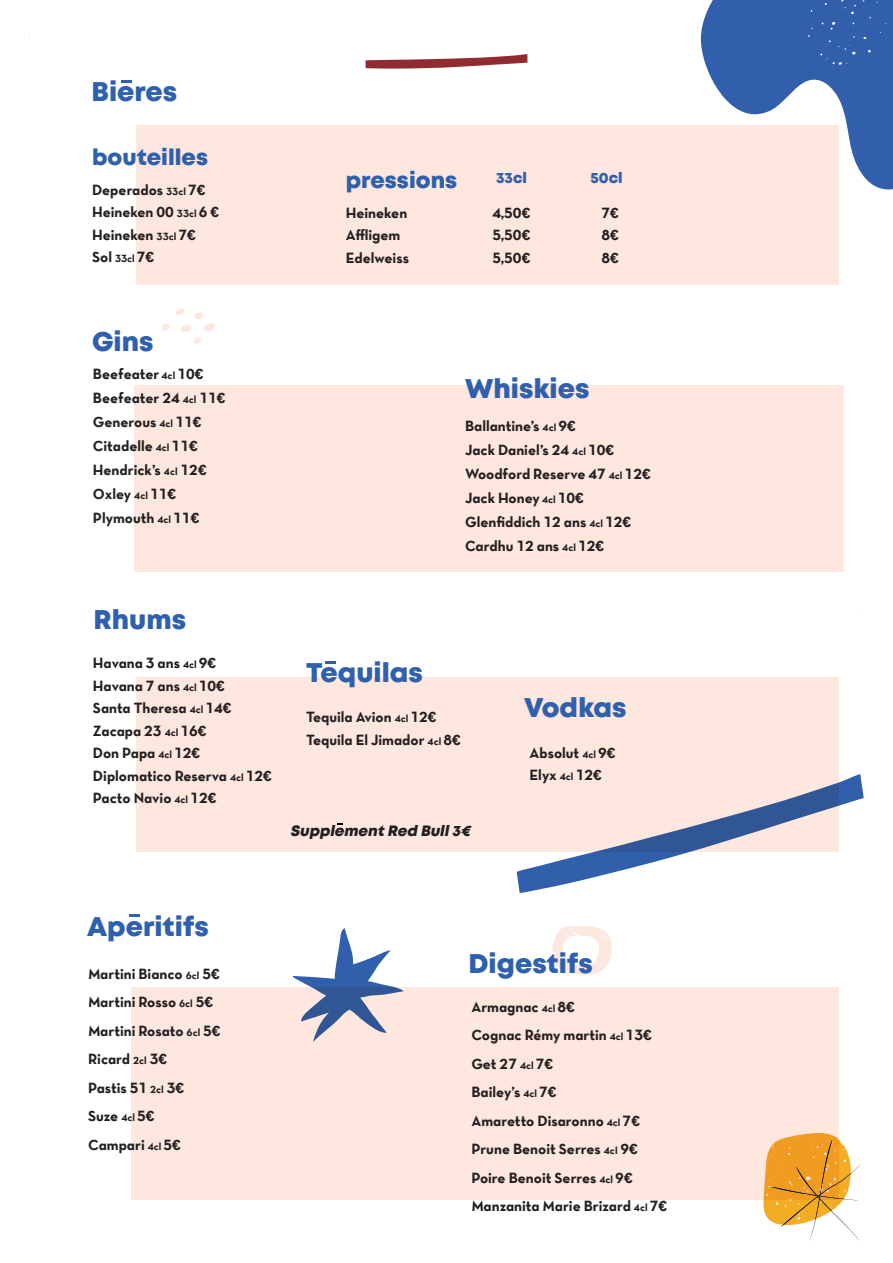
<style>
.page{position:relative;width:893px;height:1263px;background:#fff}
.page>*{position:absolute;margin:0;border:0;box-sizing:border-box;transform-origin:0 0}
.t1{font:27px "Mont Heavy DEMO";color:#2f60ad}
.t2{font:22.5px "Mont Heavy DEMO";color:#2f60ad}
.t3{font:15px "Neutra Text TF Bold Alt";color:#231f20}
.t4{font:italic 15px "Mont Heavy DEMO";color:#231f20}
.t5{font:15px "Mont Heavy DEMO";color:#2f60ad}
.s1{font-size:10.5px}
</style>
<div class="page">
<svg style="left:552px;top:926px;width:60px;height:49px"></svg>
<div style="left:137px;top:126px;width:702px;height:159px;background:#fde7df"></div>
<div style="left:137px;top:677px;width:702px;height:175px;background:#fde7df"></div>
<div style="left:132px;top:987px;width:707px;height:212px;background:#fde7df"></div>
<div style="left:135px;top:386px;width:709px;height:186px;background:#fde7df"></div>
<svg style="left:700px;top:0;width:193px;height:189px"></svg>
<svg style="left:130px;top:914px;width:10px;height:3px"></svg>
<svg style="left:161px;top:308px;width:54px;height:36px"></svg>
<svg style="left:517px;top:774px;width:347px;height:119px"></svg>
<svg style="left:293px;top:928px;width:110px;height:114px"></svg>
<svg style="left:763px;top:1133px;width:98px;height:108px"></svg>
<svg style="left:366px;top:54px;width:161px;height:15px"></svg>
<svg style="left:326px;top:661px;width:10px;height:3px"></svg>
<svg style="left:121px;top:80px;width:10px;height:3px"></svg>
<p class="t1" style="left:91px;top:77px;width:87px">Bieres</p>
<p class="t2" style="left:92px;top:144px;width:117px">bouteilles</p>
<p class="t3" style="left:92px;top:180px;width:115px">Deperados <span class="s1">33cl</span> 7€</p>
<p class="t3" style="left:92px;top:203px;width:129px">Heineken 00 <span class="s1">33cl</span> 6 €</p>
<p class="t3" style="left:92px;top:225px;width:105px">Heineken <span class="s1">33cl</span> 7€</p>
<p class="t3" style="left:92px;top:248px;width:64px">Sol <span class="s1">33cl</span> 7€</p>
<p class="t2" style="left:346px;top:167px;width:113px">pressions</p>
<p class="t3" style="left:346px;top:203px;width:63px">Heineken</p>
<p class="t3" style="left:493px;top:203px;width:39px">4,50€</p>
<p class="t3" style="left:601px;top:203px;width:19px">7€</p>
<p class="t3" style="left:346px;top:226px;width:56px">Affligem</p>
<p class="t3" style="left:493px;top:226px;width:39px">5,50€</p>
<p class="t3" style="left:601px;top:226px;width:19px">8€</p>
<p class="t3" style="left:346px;top:248px;width:65px">Edelweiss</p>
<p class="t3" style="left:493px;top:248px;width:39px">5,50€</p>
<p class="t3" style="left:601px;top:248px;width:19px">8€</p>
<p class="t5" style="left:496px;top:169px;width:33px">33cl</p>
<p class="t5" style="left:590px;top:169px;width:34px">50cl</p>
<p class="t1" style="left:92px;top:326px;width:63px">Gins</p>
<p class="t3" style="left:93px;top:365px;width:112px">Beefeater <span class="s1">4cl</span> 10€</p>
<p class="t3" style="left:93px;top:389px;width:134px">Beefeater 24 <span class="s1">4cl</span> 11€</p>
<p class="t3" style="left:93px;top:413px;width:110px">Generous <span class="s1">4cl</span> 11€</p>
<p class="t3" style="left:93px;top:437px;width:106px">Citadelle <span class="s1">4cl</span> 11€</p>
<p class="t3" style="left:93px;top:461px;width:115px">Hendrick’s <span class="s1">4cl</span> 12€</p>
<p class="t3" style="left:93px;top:485px;width:85px">Oxley <span class="s1">4cl</span> 11€</p>
<p class="t3" style="left:93px;top:509px;width:108px">Plymouth <span class="s1">4cl</span> 11€</p>
<p class="t1" style="left:465px;top:373px;width:126px">Whiskies</p>
<p class="t3" style="left:465px;top:416px;width:112px">Ballantine’s <span class="s1">4cl</span> 9€</p>
<p class="t3" style="left:465px;top:440px;width:151px">Jack Daniel’s 24 <span class="s1">4cl</span> 10€</p>
<p class="t3" style="left:465px;top:464px;width:187px">Woodford Reserve 47 <span class="s1">4cl</span> 12€</p>
<p class="t3" style="left:465px;top:488px;width:120px">Jack Honey <span class="s1">4cl</span> 10€</p>
<p class="t3" style="left:465px;top:512px;width:168px">Glenfiddich 12 ans <span class="s1">4cl</span> 12€</p>
<p class="t3" style="left:465px;top:536px;width:141px">Cardhu 12 ans <span class="s1">4cl</span> 12€</p>
<p class="t1" style="left:94px;top:604px;width:94px">Rhums</p>
<p class="t3" style="left:93px;top:654px;width:125px">Havana 3 ans <span class="s1">4cl</span> 9€</p>
<p class="t3" style="left:93px;top:676px;width:133px">Havana 7 ans <span class="s1">4cl</span> 10€</p>
<p class="t3" style="left:93px;top:699px;width:140px">Santa Theresa <span class="s1">4cl</span> 14€</p>
<p class="t3" style="left:93px;top:721px;width:115px">Zacapa 23 <span class="s1">4cl</span> 16€</p>
<p class="t3" style="left:93px;top:744px;width:109px">Don Papa <span class="s1">4cl</span> 12€</p>
<p class="t3" style="left:93px;top:766px;width:180px">Diplomatico Reserva <span class="s1">4cl</span> 12€</p>
<p class="t3" style="left:93px;top:789px;width:125px">Pacto Navio <span class="s1">4cl</span> 12€</p>
<p class="t1" style="left:306px;top:657px;width:118px">Tequilas</p>
<p class="t3" style="left:306px;top:708px;width:132px">Tequila Avion <span class="s1">4cl</span> 12€</p>
<p class="t3" style="left:306px;top:730px;width:156px">Tequila El Jimador <span class="s1">4cl</span> 8€</p>
<p class="t4" style="left:290px;top:822px;width:185px">Supplement Red Bull3€</p>
<p class="t1" style="left:524px;top:692px;width:104px">Vodkas</p>
<p class="t3" style="left:530px;top:743px;width:87px">Absolut <span class="s1">4cl</span> 9€</p>
<p class="t3" style="left:530px;top:765px;width:74px">Elyx <span class="s1">4cl</span> 12€</p>
<p class="t1" style="left:87px;top:911px;width:123px">Aperitifs</p>
<p class="t3" style="left:88px;top:964px;width:133px">Martini Bianco <span class="s1">6cl</span> 5€</p>
<p class="t3" style="left:88px;top:993px;width:127px">Martini Rosso <span class="s1">6cl</span> 5€</p>
<p class="t3" style="left:88px;top:1021px;width:134px">Martini Rosato <span class="s1">6cl</span> 5€</p>
<p class="t3" style="left:88px;top:1050px;width:81px">Ricard <span class="s1">2cl</span> 3€</p>
<p class="t3" style="left:88px;top:1078px;width:98px">Pastis 51 <span class="s1">2cl</span> 3€</p>
<p class="t3" style="left:88px;top:1107px;width:68px">Suze <span class="s1">4cl</span> 5€</p>
<p class="t3" style="left:88px;top:1135px;width:94px">Campari <span class="s1">4cl</span> 5€</p>
<p class="t1" style="left:469px;top:948px;width:126px">Digestifs</p>
<p class="t3" style="left:471px;top:997px;width:105px">Armagnac <span class="s1">4cl</span> 8€</p>
<p class="t3" style="left:471px;top:1026px;width:182px">Cognac Rémy martin <span class="s1">4cl</span> 13€</p>
<p class="t3" style="left:471px;top:1054px;width:83px">Get 27 <span class="s1">4cl</span> 7€</p>
<p class="t3" style="left:471px;top:1083px;width:87px">Bailey’s <span class="s1">4cl</span> 7€</p>
<p class="t3" style="left:471px;top:1111px;width:170px">Amaretto Disaronno <span class="s1">4cl</span> 7€</p>
<p class="t3" style="left:471px;top:1140px;width:168px">Prune Benoit Serres <span class="s1">4cl</span> 9€</p>
<p class="t3" style="left:471px;top:1168px;width:163px">Poire Benoit Serres <span class="s1">4cl</span> 9€</p>
<p class="t3" style="left:471px;top:1197px;width:197px">Manzanita Marie Brizard <span class="s1">4cl</span> 7€</p>
</div>
